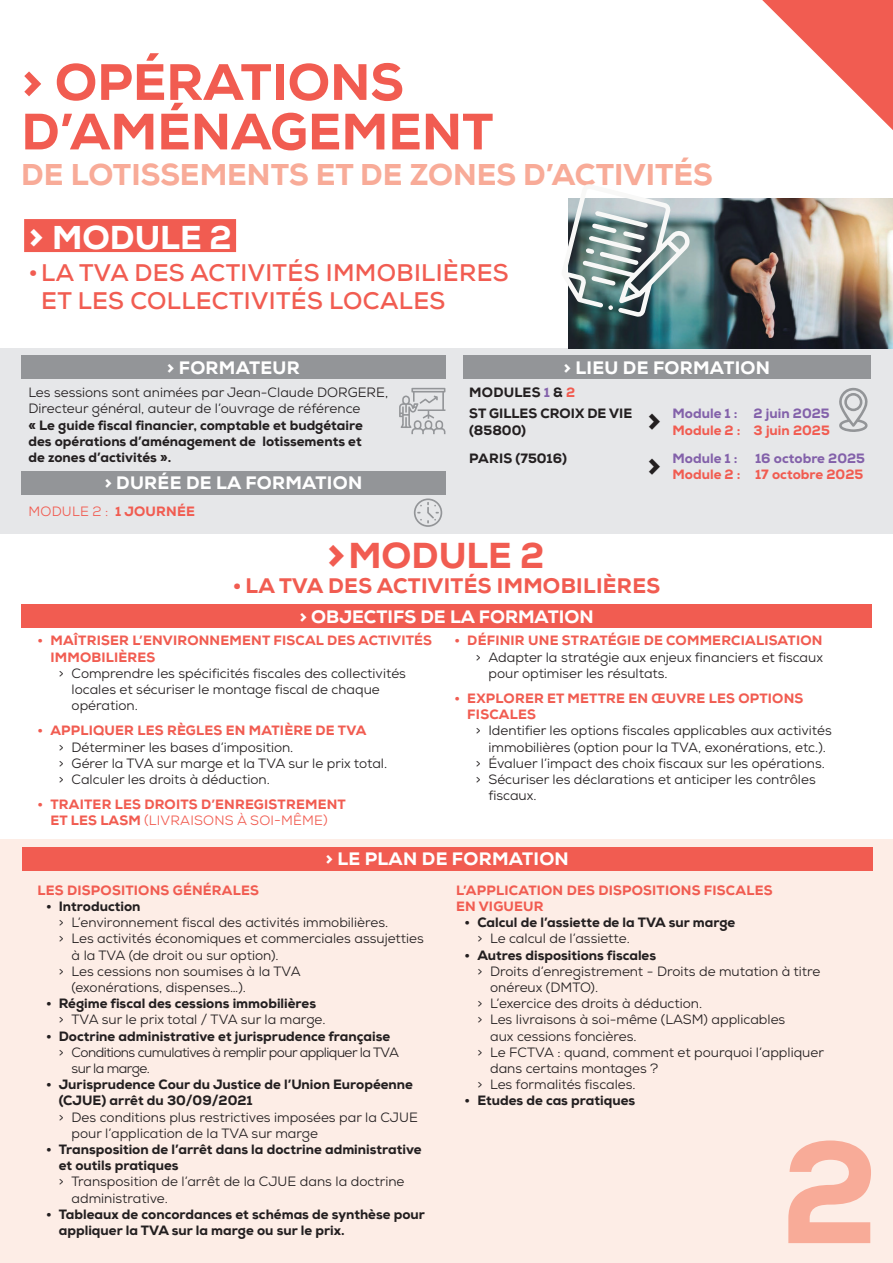
<style>
.page{position:relative;width:893px;height:1263px;background:#fff}
.page>*{position:absolute;margin:0;border:0;box-sizing:border-box;transform-origin:0 0}
.t1{font:800 144.75px "Nexa";color:#f8ab98}
.t2{font:800 51px/49.5px "Nexa";color:#f15c51}
.t3{font:800 45px "Nexa";color:#f15c51}
.t4{font:800 36px "Nexa";color:#f15c51}
.t5{font:800 33px "Nexa";color:#fff}
.t6{font:800 33px/44.5px "Nexa";color:#231f20}
.t7{font:800 30px "Nexa";color:#f8ab98}
.t8{font:700 24px/28.8px "Nexa";letter-spacing:.015em;color:#f15c51}
.t9{font:800 21px "Nexa";letter-spacing:.015em;color:#f15c51}
.t10{font:800 18px "Nexa";letter-spacing:.015em;color:#fff}
.t11{font:13.5px/16.2px "Nexa";color:#231f20}
.t12{font:800 13.5px/16.2px "Nexa";color:#231f20}
.t13{font:800 13.5px/16.2px "Nexa";letter-spacing:.015em;color:#f15c51}
.t14{font:13.5px/16.2px "Nexa";letter-spacing:-.04em;color:#231f20}
.t15{font:800 13.5px "Nexa";color:#8361aa}
.t16{font:13.5px "Nexa";letter-spacing:.015em;color:#f15c51}
.s1{font-size:36px}
.s2{font-weight:800}
.s3{color:#8361aa}
.s4{color:#f15c51}
.s5{font-weight:400}
</style>
<div class="page">
<div style="left:0;top:348px;width:893px;height:186px;background:#e6e7e9"></div>
<div style="left:0;top:839px;width:893px;height:424px;background:#fdede6"></div>
<svg style="left:762px;top:0;width:131px;height:130px"></svg>
<div style="left:21px;top:605px;width:851px;height:23px;background:#f15c51"></div>
<div style="left:22px;top:847px;width:850px;height:23px;background:#f15c51"></div>
<div style="left:21px;top:356px;width:424px;height:23px;background:#939598"></div>
<div style="left:463px;top:356px;width:408px;height:23px;background:#939598"></div>
<div style="left:21px;top:471px;width:424px;height:23px;background:#939598"></div>
<img style="left:569px;top:199px;width:324px;height:149px">
<svg style="left:568px;top:198px;width:122px;height:119px"></svg>
<svg style="left:399px;top:388px;width:46px;height:46px"></svg>
<svg style="left:839px;top:387px;width:29px;height:45px"></svg>
<svg style="left:414px;top:498px;width:28px;height:29px"></svg>
<div style="left:24px;top:219px;width:212px;height:33px;background:#f15c51"></div>
<h2 class="t2" style="left:21px;top:58px;width:474px">&gt; OPÉRATIONS<br>D’AMÉNAGEMENT</h2>
<h3 class="t7" style="left:21px;top:156px;width:693px">DE LOTISSEMENTS ET DE ZONES D’ACTIVITÉS</h3>
<h3 class="t5" style="left:28px;top:216px;width:205px"><span class="s1">&gt;</span> MODULE 2</h3>
<h3 class="t8" style="left:41px;top:258px;width:469px;text-indent:-13px">•LA TVA DES ACTIVITÉS IMMOBILIÈRES<br>ET LES COLLECTIVITÉS LOCALES</h3>
<h3 class="t10" style="left:167px;top:356px;width:134px">&gt; FORMATEUR</h3>
<h3 class="t10" style="left:564px;top:356px;width:208px">&gt; LIEU DE FORMATION</h3>
<p class="t11" style="left:28px;top:384px;width:361px">Les sessions sont animées par Jean-Claude DORGERE,<br>Directeur général, auteur de l’ouvrage de référence</p>
<p class="t12" style="left:28px;top:417px;width:336px;text-align:justify">« Le guide fiscal financier, comptable et budgétaire des opérations d’aménagement de lotissements et de zones d’activités ».</p>
<h3 class="t10" style="left:104px;top:471px;width:259px">&gt; DURÉE DE LA FORMATION</h3>
<p class="t16" style="left:28px;top:503px;width:168px">MODULE 2 : <span class="s2">1 JOURNÉE</span></p>
<p class="t12" style="left:469px;top:382px;width:164px;line-height:21px">MODULES <span class="s3">1</span> &amp; <span class="s4">2<br></span>ST GILLES CROIX DE VIE</p>
<p class="t12" style="left:469px;top:422px;width:58px">(85800)</p>
<p class="t15" style="left:673px;top:405px;width:159px">Module 1 : 2 juin 2025</p>
<p class="t13" style="left:673px;top:422px;width:159px">Module 2 : 3 juin 2025</p>
<h3 class="t6" style="left:647px;top:398px;width:15px">&gt; &gt;</h3>
<p class="t12" style="left:469px;top:450px;width:99px">PARIS (75016)</p>
<p class="t15" style="left:673px;top:450px;width:67px">Module 1 :</p>
<p class="t15" style="left:755px;top:450px;width:111px">16 octobre 2025</p>
<p class="t13" style="left:673px;top:466px;width:192px">Module 2 : 17 octobre 2025</p>
<h3 class="t4" style="left:348px;top:533px;width:198px">MODULE 2</h3>
<h3 class="t9" style="left:233px;top:573px;width:429px">• LA TVA DES ACTIVITÉS IMMOBILIÈRES</h3>
<h3 class="t10" style="left:299px;top:605px;width:296px">&gt; OBJECTIFS DE LA FORMATION</h3>
<h3 class="t3" style="left:326px;top:526px;width:20px">&gt;</h3>
<p class="t13" style="left:50px;top:633px;width:383px;text-indent:-13px">• MAÎTRISER L’ENVIRONNEMENT FISCAL DES ACTIVITÉS<br>IMMOBILIÈRES</p>
<p class="t11" style="left:72px;top:665px;width:336px;text-indent:-13px">&gt; Comprendre les spécificités fiscales des collectivités locales et sécuriser le montage fiscal de chaque opération.</p>
<p class="t13" style="left:38px;top:723px;width:330px">• APPLIQUER LES RÈGLES EN MATIÈRE DE TVA</p>
<p class="t11" style="left:59px;top:739px;width:330px">&gt; Déterminer les bases d’imposition.<br>&gt; Gérer la TVA sur marge et la TVA sur le prix total. &gt; Calculer les droits à déduction.</p>
<p class="t13" style="left:38px;top:796px;width:310px;text-align:center">• TRAITER LES DROITS D’ENREGISTREMENT<br>ET LES LASM <span class="s5">(LIVRAISONS À SOI-MÊME)</span></p>
<p class="t13" style="left:455px;top:633px;width:370px">• DÉFINIR UNE STRATÉGIE DE COMMERCIALISATION</p>
<p class="t11" style="left:488px;top:649px;width:336px;text-indent:-13px">&gt; Adapter la stratégie aux enjeux financiers et fiscaux pour optimiser les résultats.</p>
<p class="t13" style="left:467px;top:690px;width:338px;text-indent:-13px">• EXPLORER ET METTRE EN ŒUVRE LES OPTIONS<br>FISCALES</p>
<p class="t11" style="left:476px;top:723px;width:358px">&gt; Identifier les options fiscales applicables aux activités</p>
<p class="t11" style="left:488px;top:739px;width:339px">immobilières (option pour la TVA, exonérations, etc.).</p>
<p class="t11" style="left:476px;top:755px;width:351px">&gt; Évaluer l’impact des choix fiscaux sur les opérations.</p>
<p class="t11" style="left:476px;top:771px;width:342px">&gt; Sécuriser les déclarations et anticiper les contrôles</p>
<p class="t11" style="left:488px;top:787px;width:50px">fiscaux.</p>
<h3 class="t10" style="left:325px;top:847px;width:245px">&gt; LE PLAN DE FORMATION</h3>
<p class="t13" style="left:38px;top:882px;width:223px">LES DISPOSITIONS GÉNÉRALES</p>
<p class="t12" style="left:46px;top:898px;width:96px">• Introduction</p>
<p class="t11" style="left:59px;top:914px;width:331px">&gt; L’environnement fiscal des activités immobilières.</p>
<p class="t11" style="left:59px;top:930px;width:366px">&gt; Les activités économiques et commerciales assujetties</p>
<p class="t11" style="left:72px;top:947px;width:208px">à la TVA (de droit ou sur option).</p>
<p class="t11" style="left:59px;top:963px;width:243px">&gt; Les cessions non soumises à la TVA</p>
<p class="t11" style="left:72px;top:979px;width:176px">(exonérations, dispenses…).</p>
<p class="t12" style="left:46px;top:995px;width:271px">• Régime fiscal des cessions immobilières</p>
<p class="t11" style="left:59px;top:1011px;width:268px">&gt; TVA sur le prix total / TVA sur la marge.</p>
<p class="t12" style="left:46px;top:1028px;width:346px">• Doctrine administrative et jurisprudence française</p>
<p class="t14" style="left:72px;top:1044px;width:329px;text-indent:-13px">&gt; Conditions cumulatives à remplir pour appliquer la TVA sur la marge.</p>
<p class="t12" style="left:59px;top:1076px;width:356px;text-indent:-13px">• Jurisprudence Cour du Justice de l’Union Européenne (CJUE) arrêt du 30/09/2021</p>
<p class="t11" style="left:72px;top:1109px;width:348px;text-indent:-13px">&gt; Des conditions plus restrictives imposées par la CJUE pour l’application de la TVA sur marge</p>
<p class="t12" style="left:59px;top:1141px;width:364px;text-indent:-13px">• Transposition de l’arrêt dans la doctrine administrative et outils pratiques</p>
<p class="t11" style="left:72px;top:1173px;width:334px;text-indent:-13px">&gt; Transposition de l’arrêt de la CJUE dans la doctrine administrative.</p>
<p class="t12" style="left:59px;top:1206px;width:368px;text-indent:-13px">• Tableaux de concordances et schémas de synthèse pour appliquer la TVA sur la marge ou sur le prix.</p>
<p class="t13" style="left:456px;top:882px;width:318px">L’APPLICATION DES DISPOSITIONS FISCALES<br>EN VIGUEUR</p>
<p class="t12" style="left:465px;top:914px;width:272px">• Calcul de l’assiette de la TVA sur marge</p>
<p class="t11" style="left:477px;top:930px;width:154px">&gt; Le calcul de l’assiette.</p>
<p class="t12" style="left:465px;top:947px;width:193px">• Autres dispositions fiscales</p>
<p class="t11" style="left:477px;top:963px;width:345px">&gt; Droits d’enregistrement - Droits de mutation à titre</p>
<p class="t11" style="left:490px;top:979px;width:110px">onéreux (DMTO).</p>
<p class="t11" style="left:477px;top:995px;width:226px">&gt; L’exercice des droits à déduction.</p>
<p class="t11" style="left:477px;top:1011px;width:309px">&gt; Les livraisons à soi-même (LASM) applicables</p>
<p class="t11" style="left:490px;top:1028px;width:148px">aux cessions foncières.</p>
<p class="t11" style="left:477px;top:1044px;width:348px">&gt; Le FCTVA : quand, comment et pourquoi l’appliquer</p>
<p class="t11" style="left:490px;top:1060px;width:170px">dans certains montages ?</p>
<p class="t11" style="left:477px;top:1076px;width:160px">&gt; Les formalités fiscales.</p>
<p class="t12" style="left:465px;top:1092px;width:172px">• Etudes de cas pratiques</p>
<h1 class="t1" style="left:781px;top:1101px;width:99px">2</h1>
</div>
